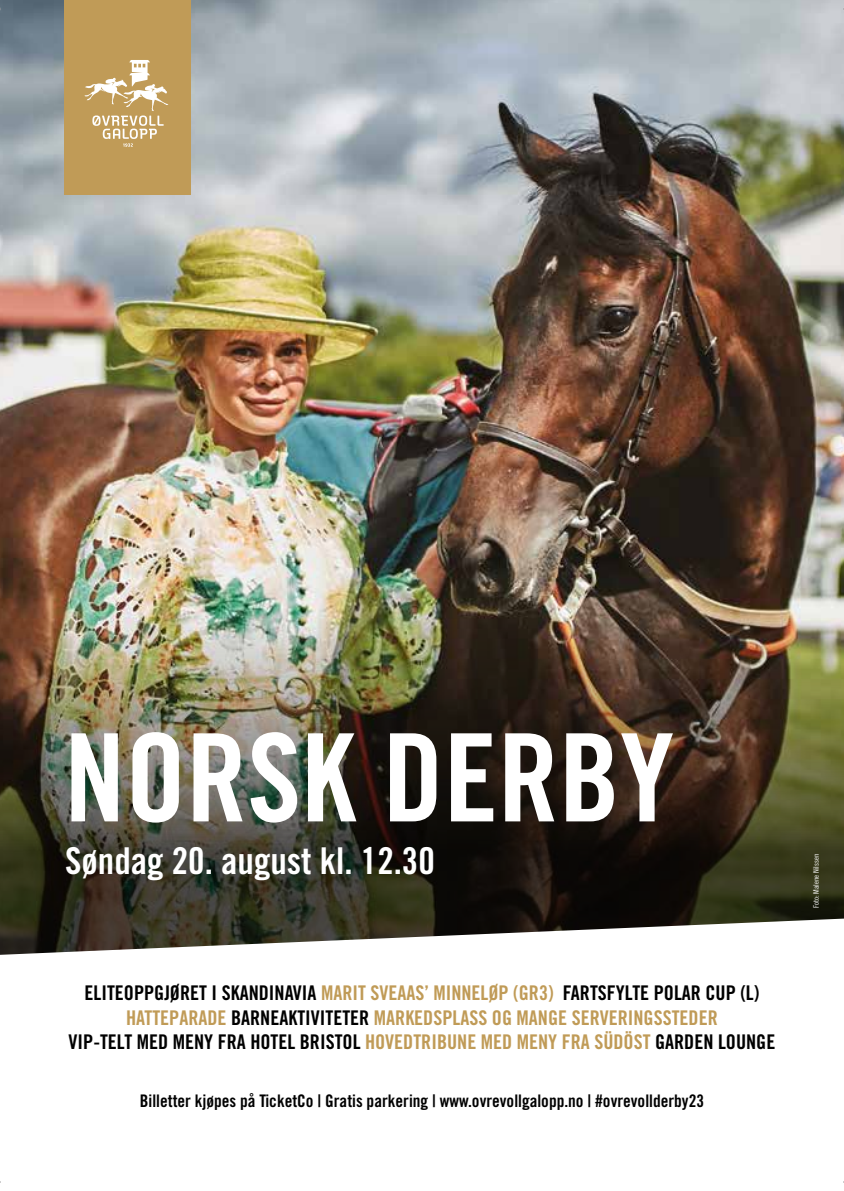
<style>
.page{position:relative;width:844px;height:1191px;background:#fff}
.page>*{position:absolute;margin:0;border:0;box-sizing:border-box;transform-origin:0 0}
.t1{font:121.98px "Trade Gothic Bold Cond Twenty";color:#fff}
.t2{font:36.93px "Trade Gothic Bold Cond Twenty";color:#fff}
.t3{font:20.3px/24.3px "Trade Gothic Bold Cond Twenty";color:#000;text-align:center}
.t4{font:17.32px "Trade Gothic Bold Cond Twenty";color:#000}
.t5{font:7.52px "Trade Gothic Cond Eighteen";color:#fff}
.s1{color:#c09b57}
</style>
<div class="page">
<img style="left:0;top:0;width:843px;height:439px">
<img style="left:0;top:439px;width:843px;height:479px">
<svg style="left:0;top:918px;width:843px;height:37px"></svg>
<div style="left:65px;top:0;width:126px;height:195px;background:#c09b57"></div>
<svg style="left:84px;top:60px;width:84px;height:87px"></svg>
<h1 class="t1" style="left:64px;top:704px;width:611px">NORSK DERBY</h1>
<h2 class="t2" style="left:65px;top:838px;width:371px">Søndag 20. august kl. 12.30</h2>
<p class="t5" style="left:811px;top:907px;width:55px;rotate:-90deg">Foto: Malene Nilssen</p>
<p class="t3" style="left:69px;top:980px;width:708px">ELITEOPPGJØRET I SKANDINAVIA <span class="s1">MARIT SVEAAS’ MINNELØP (GR3)</span> FARTSFYLTE POLAR CUP (L)<br><span class="s1">HATTEPARADE</span> BARNEAKTIVITETER <span class="s1">MARKEDSPLASS OG MANGE SERVERINGSSTEDER<br></span>VIP-TELT MED MENY FRA HOTEL BRISTOL <span class="s1">HOVEDTRIBUNE MED MENY FRA SÜDÖST</span> GARDEN LOUNGE</p>
<p class="t4" style="left:140px;top:1090px;width:565px">Billetter kjøpes på TicketCo | Gratis parkering | www.ovrevollgalopp.no | #ovrevollderby23</p>
</div>
